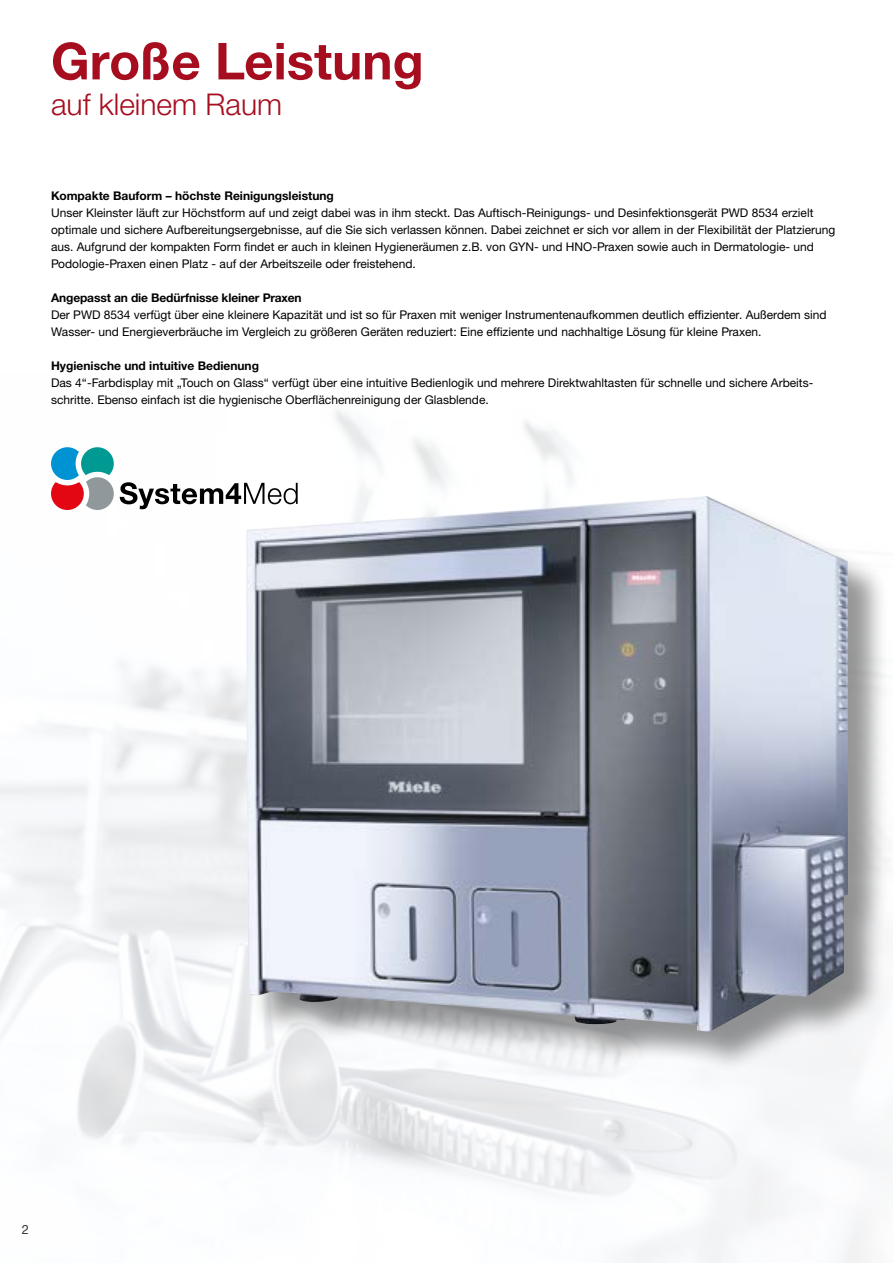
<style>
.page{position:relative;width:893px;height:1263px;background:#fff}
.page>*{position:absolute;margin:0;border:0;box-sizing:border-box;transform-origin:0 0}
.t1{font:700 51px "Helvetica Neue LTW1 G";color:#a60d1f}
.t2{font:300 30px "Helvetica Neue LTW1 G";color:#a60d1f}
.t3{font:12.75px "Helvetica Neue LTW1 G";color:#000}
.t4{font:12px/17px "Helvetica Neue LTW1 G";color:#000}
.t5{font:700 12px "Helvetica Neue LTW1 G";color:#000}
</style>
<div class="page">
<div style="left:248px;top:498px;width:641px;height:574px;background:#000;opacity:.41"></div>
<img style="left:246px;top:496px;width:602px;height:536px">
<svg style="left:51px;top:447px;width:63px;height:63px"></svg>
<svg style="left:120px;top:482px;width:178px;height:27px"></svg>
<h1 class="t1" style="left:51px;top:30px;width:374px">Große Leistung</h1>
<h2 class="t2" style="left:51px;top:86px;width:233px">auf kleinem Raum</h2>
<p class="t5" style="left:51px;top:188px;width:284px">Kompakte Bauform – höchste Reinigungsleistung</p>
<p class="t4" style="left:51px;top:204px;width:786px">Unser Kleinster läuft zur Höchstform auf und zeigt dabei was in ihm steckt. Das Auftisch-Reinigungs- und Desinfektionsgerät PWD 8534 erzielt optimale und sichere Aufbereitungsergebnisse, auf die Sie sich verlassen können. Dabei zeichnet er sich vor allem in der Flexibilität der Platzierung aus. Aufgrund der kompakten Form findet er auch in kleinen Hygieneräumen z.B. von GYN- und HNO-Praxen sowie auch in Dermatologie- und Podologie-Praxen einen Platz - auf der Arbeitszeile oder freistehend.</p>
<p class="t5" style="left:51px;top:290px;width:252px">Angepasst an die Bedürfnisse kleiner Praxen</p>
<p class="t4" style="left:51px;top:306px;width:777px">Der PWD 8534 verfügt über eine kleinere Kapazität und ist so für Praxen mit weniger Instrumentenaufkommen deutlich effizienter. Außerdem sind<br>Wasser- und Energieverbräuche im Vergleich zu größeren Geräten reduziert: Eine effiziente und nachhaltige Lösung für kleine Praxen.</p>
<p class="t5" style="left:51px;top:358px;width:209px">Hygienische und intuitive Bedienung</p>
<p class="t4" style="left:51px;top:374px;width:763px">Das 4“-Farbdisplay mit „Touch on Glass“ verfügt über eine intuitive Bedienlogik und mehrere Direktwahltasten für schnelle und sichere Arbeits&shy;schritte. Ebenso einfach ist die hygienische Oberflächenreinigung der Glasblende.</p>
<p class="t3" style="left:22px;top:1221px;width:9px">2</p>
</div>
